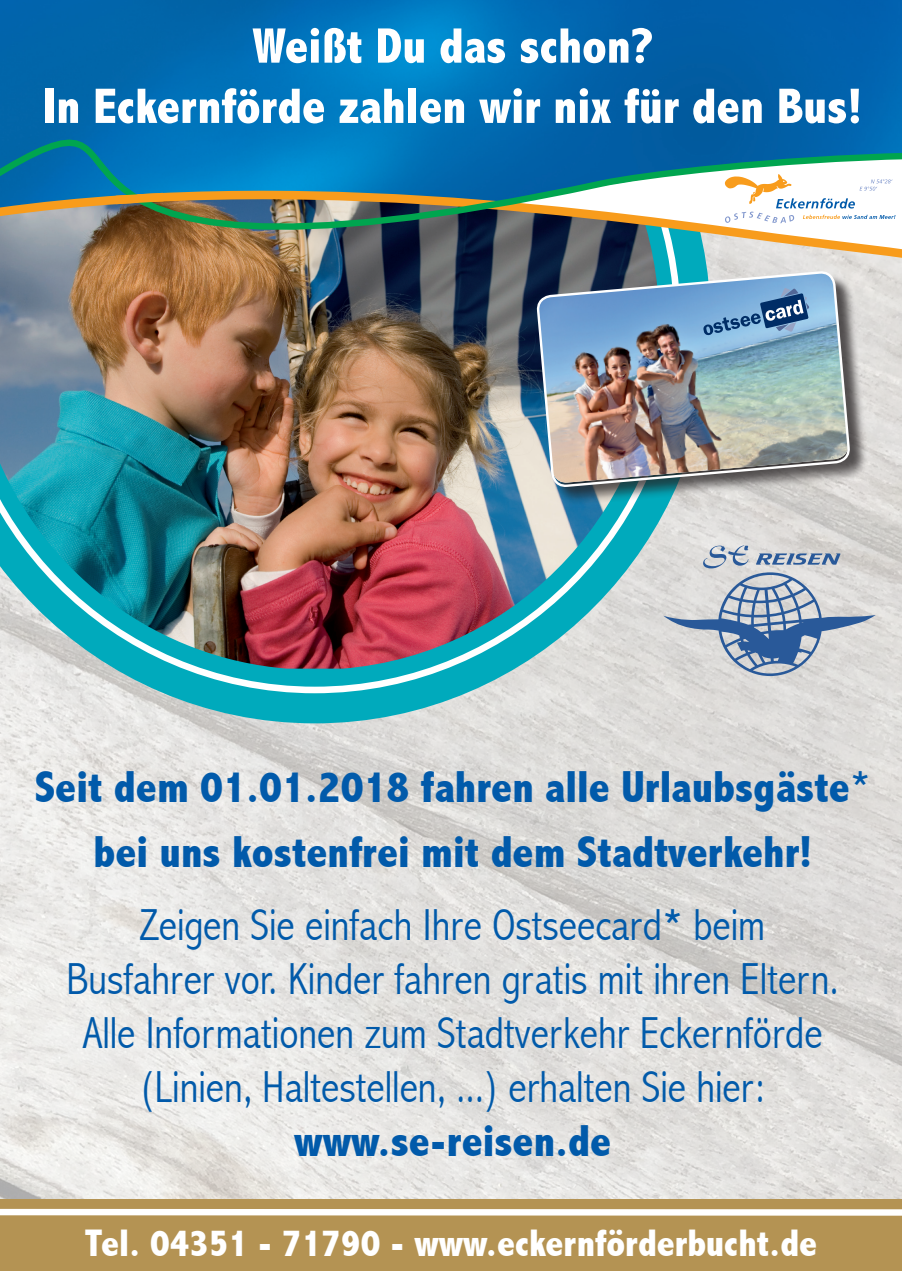
<style>
.page{position:relative;width:902px;height:1272px;background:#fff}
.page>*{position:absolute;margin:0;border:0;box-sizing:border-box;transform-origin:0 0}
.t1{font:800 condensed 50.25px "Abadi";color:#fff}
.t2{font:300 condensed 44.85px "Abadi";color:#015aaa}
.t3{font:800 condensed 44.85px "Abadi";color:#015aaa}
.t4{font:800 condensed 38.4px "Abadi";color:#fff}
.s1{font-weight:800}
</style>
<div class="page">
<img style="left:0;top:330px;width:901px;height:868px">
<svg style="left:0;top:528px;width:710px;height:195px;background:#a2d0d3"></svg>
<img style="left:0;top:330px;width:680px;height:363px">
<img style="left:0;top:0;width:901px;height:44px">
<img style="left:0;top:44px;width:901px;height:286px">
<svg style="left:107px;top:188px;width:65px;height:21px"></svg>
<div style="left:0;top:1198px;width:901px;height:72px;background:#b49353"></div>
<div style="left:0;top:1208px;width:901px;height:7px;background:#fff"></div>
<svg style="left:513px;top:156px;width:388px;height:95px"></svg>
<div style="left:539px;top:274px;width:329px;height:231px;background:#231f20;opacity:.75"></div>
<img style="left:537px;top:271px;width:312px;height:257px">
<svg style="left:663px;top:545px;width:212px;height:131px;background:#b3bcc9"></svg>
<svg style="left:702px;top:288px;width:107px;height:47px;background:#6693bf"></svg>
<p class="t1" style="left:252px;top:17px;width:402px">Weißt Du das schon?</p>
<p class="t1" style="left:43px;top:77px;width:820px">In Eckernförde zahlen wir nix für den Bus!</p>
<p class="t3" style="left:35px;top:760px;width:837px">Seit dem 01.01.2018 fahren alle Urlaubsgäste*</p>
<p class="t3" style="left:93px;top:825px;width:720px">bei uns kostenfrei mit dem Stadtverkehr!</p>
<p class="t2" style="left:140px;top:899px;width:626px">Zeigen Sie einfach Ihre Ostseecard<span class="s1">*</span> beim</p>
<p class="t2" style="left:66px;top:953px;width:773px">Busfahrer vor. Kinder fahren gratis mit ihren Eltern.</p>
<p class="t2" style="left:83px;top:1007px;width:741px">Alle Informationen zum Stadtverkehr Eckernförde</p>
<p class="t2" style="left:140px;top:1060px;width:625px">(Linien, Haltestellen, ...) erhalten Sie hier:</p>
<p class="t3" style="left:294px;top:1114px;width:318px">www.se-reisen.de</p>
<p class="t4" style="left:84px;top:1220px;width:734px">Tel. 04351 - 71790 - www.eckernförderbucht.de</p>
</div>
